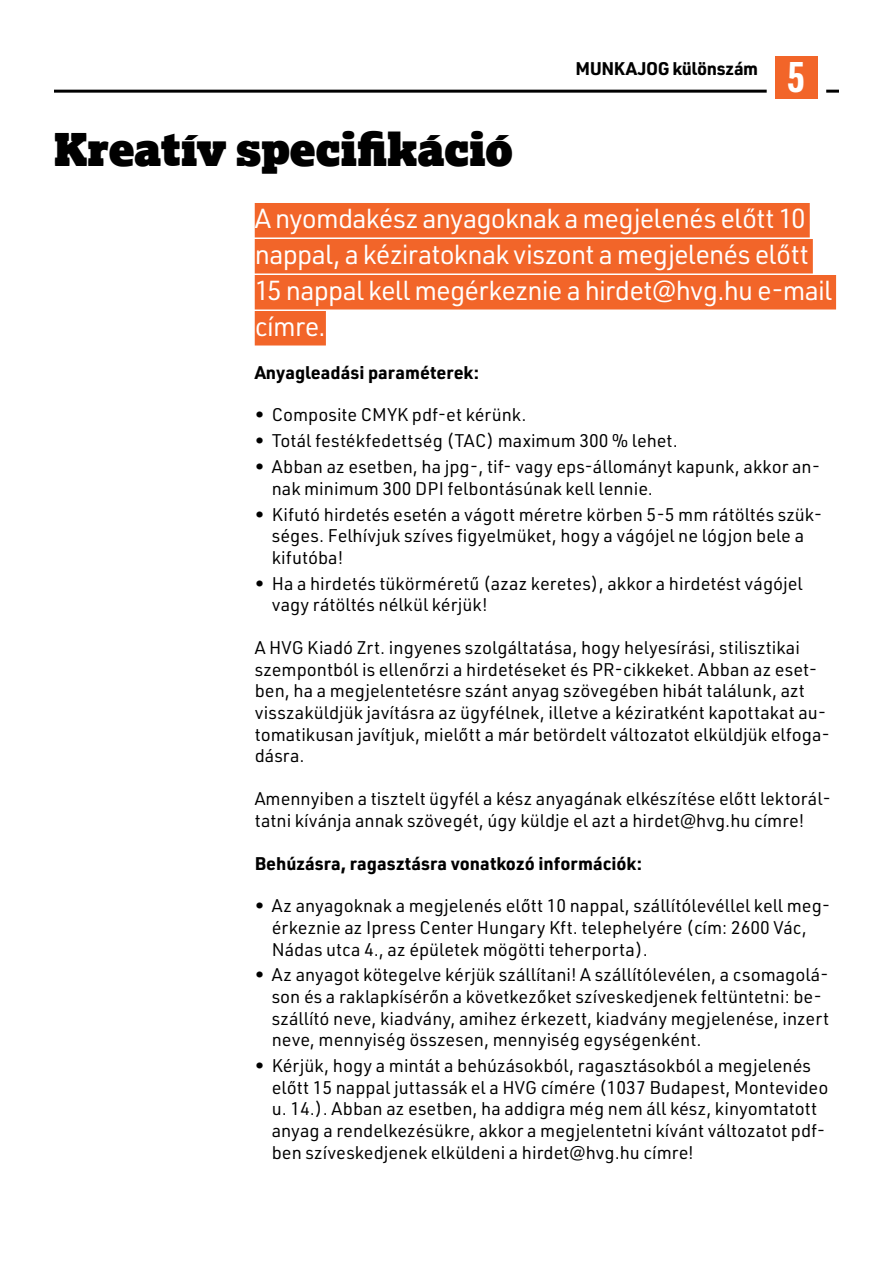
<style>
.page{position:relative;width:893px;height:1263px;background:#fff}
.page>*{position:absolute;margin:0;border:0;box-sizing:border-box;transform-origin:0 0}
.t1{font:45px "Lexia Advertising";letter-spacing:-.005em;color:#000}
.t2{font:700 42px "URWDIN Cond";color:#fff}
.t3{font:27px/36px "URWDIN";letter-spacing:-.03em;color:#fff}
.t4{font:18px/21.6px "URWDIN";color:#000}
.t5{font:700 18px "URWDIN";color:#000}
.t6{font:700 18px "URWDIN";letter-spacing:-.025em;color:#000}
</style>
<div class="page">
<hr style="left:54px;top:90px;width:713px;height:3px;background:#000">
<svg style="left:826px;top:90px;width:13px;height:3px"></svg>
<div style="left:775px;top:56px;width:43px;height:43px;background:#f26529"></div>
<div style="left:255px;top:203px;width:555px;height:34px;background:#f26529"></div>
<div style="left:255px;top:239px;width:558px;height:34px;background:#f26529"></div>
<div style="left:255px;top:275px;width:581px;height:34px;background:#f26529"></div>
<div style="left:255px;top:311px;width:71px;height:34px;background:#f26529"></div>
<p class="t6" style="left:576px;top:56px;width:184px">MUNKAJOG különszám</p>
<h2 class="t2" style="left:788px;top:48px;width:19px">5</h2>
<h1 class="t1" style="left:54px;top:120px;width:460px">Kreatív specifikáció</h1>
<h3 class="t3" style="left:255px;top:199px;width:579px">A nyomdakész anyagoknak a megjelenés előtt 10 nappal, a kéziratoknak viszont a megjelenés előtt 15 nappal kell megérkeznie a hirdet@hvg.hu e-mail címre.</h3>
<p class="t5" style="left:255px;top:360px;width:226px">Anyagleadási paraméterek:</p>
<p class="t4" style="left:255px;top:404px;width:273px">• Composite CMYK pdf-et kérünk.</p>
<p class="t4" style="left:255px;top:430px;width:425px">• Totál festékfedettség (TAC) maximum 300 % lehet.</p>
<p class="t4" style="left:272px;top:455px;width:550px;text-indent:-17px">• Abban az esetben, ha jpg-, tif- vagy eps-állományt kapunk, akkor an&shy;nak minimum 300 DPI felbontásúnak kell lennie.</p>
<p class="t4" style="left:272px;top:503px;width:552px;text-indent:-17px">• Kifutó hirdetés esetén a vágott méretre körben 5-5 mm rátöltés szük&shy;séges. Felhívjuk szíves figyelmüket, hogy a vágójel ne lógjon bele a kifutóba!</p>
<p class="t4" style="left:272px;top:572px;width:533px;text-indent:-17px">• Ha a hirdetés tükörméretű (azaz keretes), akkor a hirdetést vágójel vagy rátöltés nélkül kérjük!</p>
<p class="t4" style="left:255px;top:636px;width:577px">A HVG Kiadó Zrt. ingyenes szolgáltatása, hogy helyesírási, stilisztikai szempontból is ellenőrzi a hirdetéseket és PR-cikkeket. Abban az eset&shy;ben, ha a megjelentetésre szánt anyag szövegében hibát találunk, azt visszaküldjük javításra az ügyfélnek, illetve a kéziratként kapottakat au&shy;tomatikusan javítjuk, mielőtt a már betördelt változatot elküldjük elfoga&shy;dásra.</p>
<p class="t4" style="left:255px;top:787px;width:578px">Amennyiben a tisztelt ügyfél a kész anyagának elkészítése előtt lektorál&shy;tatni kívánja annak szövegét, úgy küldje el azt a hirdet@hvg.hu címre!</p>
<p class="t5" style="left:255px;top:851px;width:389px">Behúzásra, ragasztásra vonatkozó információk:</p>
<p class="t4" style="left:272px;top:895px;width:560px;text-indent:-17px">• Az anyagoknak a megjelenés előtt 10 nappal, szállítólevéllel kell meg&shy;érkeznie az Ipress Center Hungary Kft. telephelyére (cím: 2600 Vác,<br>Nádas utca 4., az épületek mögötti teherporta).</p>
<p class="t4" style="left:272px;top:964px;width:559px;text-indent:-17px">• Az anyagot kötegelve kérjük szállítani! A szállítólevélen, a csomagolá&shy;son és a raklapkísérőn a következőket szíveskedjenek feltüntetni: be&shy;szállító neve, kiadvány, amihez érkezett, kiadvány megjelenése, inzert neve, mennyiség összesen, mennyiség egységenként.</p>
<p class="t4" style="left:272px;top:1054px;width:558px;text-indent:-17px">• Kérjük, hogy a mintát a behúzásokból, ragasztásokból a megjelenés előtt 15 nappal juttassák el a HVG címére (1037 Budapest, Montevideo u. 14.). Abban az esetben, ha addigra még nem áll kész, kinyomtatott anyag a rendelkezésükre, akkor a megjelentetni kívánt változatot pdf&shy;ben szíveskedjenek elküldeni a hirdet@hvg.hu címre!</p>
</div>
